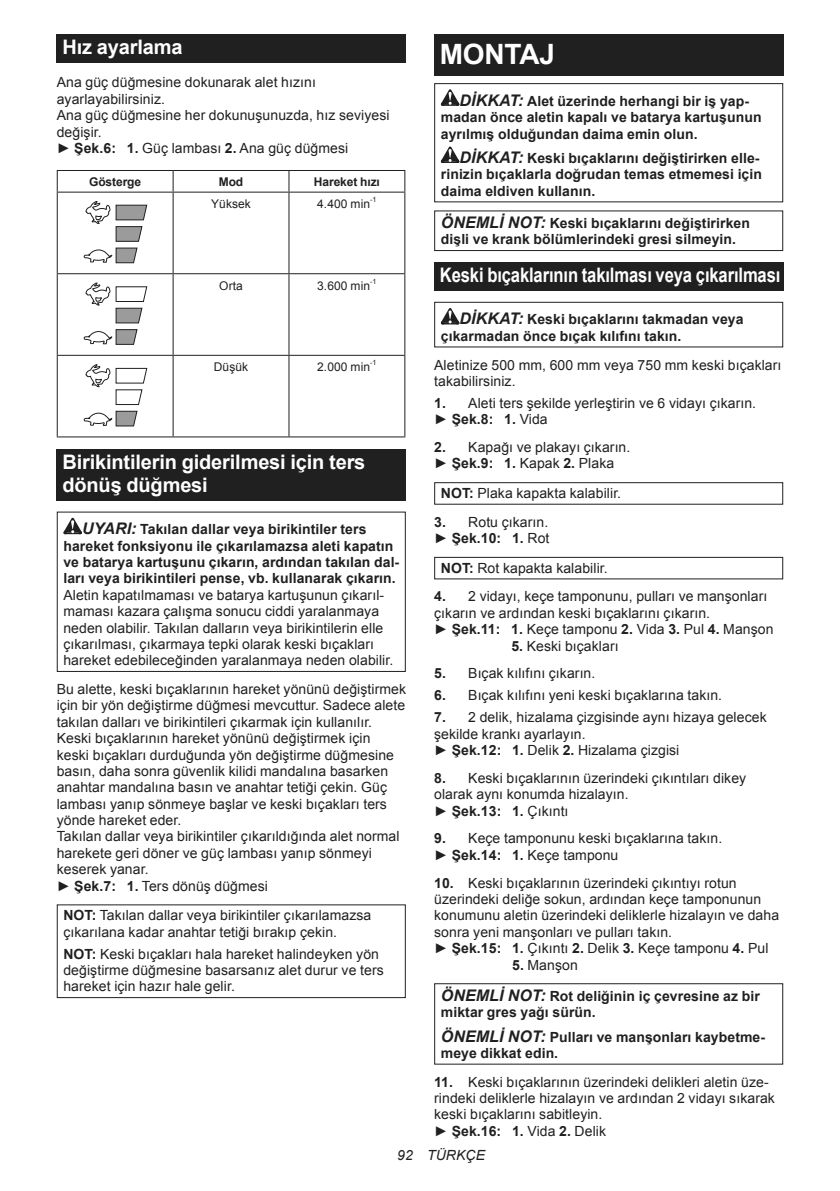
<style>
.page{position:relative;width:840px;height:1191px;background:#fff}
.page>*{position:absolute;margin:0;border:0;box-sizing:border-box;transform-origin:0 0}
.t1{font:700 28px "Arial";letter-spacing:-.01em;color:#fff}
.t2{font:700 20px/23.4px "Arial";letter-spacing:-.01em;color:#fff}
.t3{font:700 20px "Arial";letter-spacing:-.01em;color:#fff;scale:.83 1}
.t4{font:14px/16.4px "Arial";letter-spacing:.005em;color:#202020}
.t5{font:700 14px/16.4px "Arial";letter-spacing:.005em;color:#202020}
.t6{font:italic 14px "Arial";letter-spacing:.005em;color:#202020}
.t7{font:12px "Arial";letter-spacing:.005em;color:#202020}
.t8{font:700 12px "Arial";letter-spacing:-.01em;color:#202020}
.t9{font:7.2px "Arial";color:#202020}
.s1{font-weight:700}
.s2{font-style:italic;font-size:16px}
</style>
<div class="page">
<div style="left:57px;top:34px;width:348px;height:29px;background:#202020"></div>
<hr style="left:57px;top:170px;width:116px;height:1px;background:#202020">
<svg style="left:57px;top:171px;width:1px;height:21px"></svg>
<hr style="left:173px;top:170px;width:116px;height:1px;background:#202020">
<svg style="left:172px;top:171px;width:1px;height:21px"></svg>
<hr style="left:289px;top:170px;width:116px;height:1px;background:#202020">
<svg style="left:288px;top:171px;width:1px;height:21px"></svg>
<svg style="left:404px;top:171px;width:1px;height:21px"></svg>
<hr style="left:57px;top:192px;width:116px;height:1px;background:#202020">
<hr style="left:57px;top:193px;width:1px;height:80px;background:#202020">
<hr style="left:173px;top:192px;width:116px;height:1px;background:#202020">
<hr style="left:172px;top:193px;width:1px;height:80px;background:#202020">
<hr style="left:289px;top:192px;width:116px;height:1px;background:#202020">
<hr style="left:288px;top:193px;width:1px;height:80px;background:#202020">
<hr style="left:404px;top:193px;width:1px;height:80px;background:#202020">
<hr style="left:57px;top:273px;width:116px;height:1px;background:#202020">
<hr style="left:57px;top:274px;width:1px;height:81px;background:#202020">
<hr style="left:173px;top:273px;width:116px;height:1px;background:#202020">
<hr style="left:172px;top:274px;width:1px;height:81px;background:#202020">
<hr style="left:289px;top:273px;width:116px;height:1px;background:#202020">
<hr style="left:288px;top:274px;width:1px;height:81px;background:#202020">
<hr style="left:404px;top:274px;width:1px;height:81px;background:#202020">
<hr style="left:57px;top:355px;width:116px;height:1px;background:#202020">
<hr style="left:57px;top:356px;width:1px;height:80px;background:#202020">
<hr style="left:173px;top:355px;width:116px;height:1px;background:#202020">
<hr style="left:172px;top:356px;width:1px;height:80px;background:#202020">
<hr style="left:289px;top:355px;width:116px;height:1px;background:#202020">
<hr style="left:288px;top:356px;width:1px;height:80px;background:#202020">
<hr style="left:404px;top:356px;width:1px;height:80px;background:#202020">
<hr style="left:57px;top:436px;width:116px;height:1px;background:#202020">
<hr style="left:173px;top:436px;width:116px;height:1px;background:#202020">
<hr style="left:289px;top:436px;width:116px;height:1px;background:#202020">
<svg style="left:83px;top:201px;width:65px;height:63px"></svg>
<svg style="left:83px;top:282px;width:65px;height:63px"></svg>
<svg style="left:83px;top:364px;width:65px;height:63px"></svg>
<div style="left:57px;top:449px;width:348px;height:52px;background:#202020"></div>
<svg style="left:63px;top:518px;width:19px;height:16px"></svg>
<div style="left:57px;top:511px;width:348px;height:161px;border:1px solid #202020"></div>
<div style="left:57px;top:904px;width:348px;height:94px;border:1px solid #202020"></div>
<div style="left:434px;top:34px;width:348px;height:41px;background:#202020"></div>
<svg style="left:440px;top:89px;width:19px;height:17px"></svg>
<svg style="left:440px;top:146px;width:19px;height:17px"></svg>
<div style="left:434px;top:83px;width:348px;height:119px;border:1px solid #202020"></div>
<div style="left:434px;top:210px;width:348px;height:41px;border:1px solid #202020"></div>
<div style="left:434px;top:262px;width:348px;height:29px;background:#202020"></div>
<svg style="left:440px;top:308px;width:19px;height:16px"></svg>
<div style="left:434px;top:302px;width:348px;height:45px;border:1px solid #202020"></div>
<div style="left:434px;top:482px;width:348px;height:23px;border:1px solid #202020"></div>
<div style="left:434px;top:557px;width:348px;height:22px;border:1px solid #202020"></div>
<div style="left:434px;top:983px;width:348px;height:81px;border:1px solid #202020"></div>
<h2 class="t2" style="left:62px;top:36px;width:121px">Hız ayarlama</h2>
<p class="t4" style="left:57px;top:74px;width:334px">Ana güç düğmesine dokunarak alet hızını ayarlayabilirsiniz.<br>Ana güç düğmesine her dokunuşunuzda, hız seviyesi değişir.<br>► <span class="s1">Şek.6: 1.</span> Güç lambası <span class="s1">2.</span> Ana güç düğmesi</p>
<p class="t8" style="left:89px;top:177px;width:53px">Gösterge</p>
<p class="t8" style="left:219px;top:177px;width:26px">Mod</p>
<p class="t8" style="left:314px;top:174px;width:67px">Hareket hızı</p>
<p class="t7" style="left:211px;top:196px;width:41px">Yüksek</p>
<p class="t7" style="left:317px;top:199px;width:54px">4.400 min</p>
<p class="t9" style="left:370px;top:197px;width:8px">-1</p>
<p class="t7" style="left:219px;top:281px;width:25px">Orta</p>
<p class="t7" style="left:317px;top:281px;width:54px">3.600 min</p>
<p class="t9" style="left:370px;top:278px;width:8px">-1</p>
<p class="t7" style="left:214px;top:359px;width:36px">Düşük</p>
<p class="t7" style="left:317px;top:362px;width:54px">2.000 min</p>
<p class="t9" style="left:370px;top:360px;width:8px">-1</p>
<h2 class="t2" style="left:62px;top:452px;width:304px">Birikintilerin giderilmesi için ters dönüş düğmesi</h2>
<p class="t5" style="left:63px;top:521px;width:337px;text-indent:19px"><span class="s2">UYARI:</span> Takılan dallar veya birikintiler ters hareket fonksiyonu ile çıkarılamazsa aleti kapatın ve batarya kartuşunu çıkarın, ardından takılan dal&shy;ları veya birikintileri pense, vb. kullanarak çıkarın.</p>
<p class="t4" style="left:63px;top:587px;width:331px">Aletin kapatılmaması ve batarya kartuşunun çıkarıl&shy;maması kazara çalışma sonucu ciddi yaralanmaya neden olabilir. Takılan dalların veya birikintilerin elle çıkarılması, çıkarmaya tepki olarak keski bıçakları hareket edebileceğinden yaralanmaya neden olabilir.</p>
<p class="t4" style="left:57px;top:681px;width:350px">Bu alette, keski bıçaklarının hareket yönünü değiştirmek için bir yön değiştirme düğmesi mevcuttur. Sadece alete takılan dalları ve birikintileri çıkarmak için kullanılır.<br>Keski bıçaklarının hareket yönünü değiştirmek için keski bıçakları durduğunda yön değiştirme düğmesine basın, daha sonra güvenlik kilidi mandalına basarken anahtar mandalına basın ve anahtar tetiği çekin. Güç lambası yanıp sönmeye başlar ve keski bıçakları ters yönde hareket eder.<br>Takılan dallar veya birikintiler çıkarıldığında alet normal harekete geri döner ve güç lambası yanıp sönmeyi keserek yanar.<br>► <span class="s1">Şek.7: 1.</span> Ters dönüş düğmesi</p>
<p class="t4" style="left:63px;top:907px;width:309px"><span class="s1">NOT:</span> Takılan dallar veya birikintiler çıkarılamazsa çıkarılana kadar anahtar tetiği bırakıp çekin.</p>
<p class="t4" style="left:63px;top:945px;width:321px"><span class="s1">NOT:</span> Keski bıçakları hala hareket halindeyken yön değiştirme düğmesine basarsanız alet durur ve ters hareket için hazır hale gelir.</p>
<h1 class="t1" style="left:439px;top:43px;width:116px">MONTAJ</h1>
<p class="t5" style="left:440px;top:93px;width:322px;text-indent:19px"><span class="s2">DİKKAT:</span> Alet üzerinde herhangi bir iş yap&shy;madan önce aletin kapalı ve batarya kartuşunun ayrılmış olduğundan daima emin olun.</p>
<p class="t5" style="left:440px;top:150px;width:322px;text-indent:19px"><span class="s2">DİKKAT:</span> Keski bıçaklarını değiştirirken elle&shy;rinizin bıçaklarla doğrudan temas etmemesi için daima eldiven kullanın.</p>
<p class="t5" style="left:440px;top:215px;width:310px"><span class="s2">ÖNEMLİ NOT:</span> Keski bıçaklarını değiştirirken dişli ve krank bölümlerindeki gresi silmeyin.</p>
<h2 class="t3" style="left:439px;top:262px;width:411px">Keski bıçaklarının takılması veya çıkarılması</h2>
<p class="t5" style="left:440px;top:312px;width:304px;text-indent:19px"><span class="s2">DİKKAT:</span> Keski bıçaklarını takmadan veya çıkarmadan önce bıçak kılıfını takın.</p>
<p class="t4" style="left:434px;top:356px;width:348px">Aletinize 500 mm, 600 mm veya 750 mm keski bıçakları takabilirsiniz.</p>
<p class="t4" style="left:434px;top:395px;width:323px"><span class="s1">1.</span> Aleti ters şekilde yerleştirin ve 6 vidayı çıkarın. ► <span class="s1">Şek.8: 1.</span> Vida</p>
<p class="t4" style="left:434px;top:439px;width:198px"><span class="s1">2.</span> Kapağı ve plakayı çıkarın. ► <span class="s1">Şek.9: 1.</span> Kapak <span class="s1">2.</span> Plaka</p>
<p class="t4" style="left:440px;top:485px;width:182px"><span class="s1">NOT:</span> Plaka kapakta kalabilir.</p>
<p class="t4" style="left:434px;top:514px;width:117px"><span class="s1">3.</span> Rotu çıkarın. ► <span class="s1">Şek.10: 1.</span> Rot</p>
<p class="t4" style="left:440px;top:560px;width:168px"><span class="s1">NOT:</span> Rot kapakta kalabilir.</p>
<p class="t4" style="left:434px;top:588px;width:341px"><span class="s1">4.</span> 2 vidayı, keçe tamponunu, pulları ve manşonları çıkarın ve ardından keski bıçaklarını çıkarın.<br>► <span class="s1">Şek.11: 1.</span> Keçe tamponu <span class="s1">2.</span> Vida <span class="s1">3.</span> Pul <span class="s1">4.</span> Manşon</p>
<p class="t4" style="left:511px;top:637px;width:109px"><span class="s1">5.</span> Keski bıçakları</p>
<p class="t4" style="left:434px;top:665px;width:163px"><span class="s1">5.</span> Bıçak kılıfını çıkarın.</p>
<p class="t4" style="left:434px;top:687px;width:289px"><span class="s1">6.</span> Bıçak kılıfını yeni keski bıçaklarına takın.</p>
<p class="t4" style="left:434px;top:709px;width:334px"><span class="s1">7.</span> 2 delik, hizalama çizgisinde aynı hizaya gelecek şekilde krankı ayarlayın.<br>► <span class="s1">Şek.12: 1.</span> Delik <span class="s1">2.</span> Hizalama çizgisi</p>
<p class="t4" style="left:434px;top:770px;width:313px"><span class="s1">8.</span> Keski bıçaklarının üzerindeki çıkıntıları dikey olarak aynı konumda hizalayın.<br>► <span class="s1">Şek.13: 1.</span> Çıkıntı</p>
<p class="t4" style="left:434px;top:830px;width:289px"><span class="s1">9.</span> Keçe tamponunu keski bıçaklarına takın. ► <span class="s1">Şek.14: 1.</span> Keçe tamponu</p>
<p class="t4" style="left:434px;top:874px;width:346px"><span class="s1">10.</span> Keski bıçaklarının üzerindeki çıkıntıyı rotun üzerindeki deliğe sokun, ardından keçe tamponunun konumunu aletin üzerindeki deliklerle hizalayın ve daha sonra yeni manşonları ve pulları takın.<br>► <span class="s1">Şek.15: 1.</span> Çıkıntı <span class="s1">2.</span> Delik <span class="s1">3.</span> Keçe tamponu <span class="s1">4.</span> Pul</p>
<p class="t4" style="left:512px;top:956px;width:67px"><span class="s1">5.</span> Manşon</p>
<p class="t5" style="left:440px;top:988px;width:320px"><span class="s2">ÖNEMLİ NOT:</span> Rot deliğinin iç çevresine az bir miktar gres yağı sürün.</p>
<p class="t5" style="left:440px;top:1029px;width:325px"><span class="s2">ÖNEMLİ NOT:</span> Pulları ve manşonları kaybetme&shy;meye dikkat edin.</p>
<p class="t4" style="left:434px;top:1073px;width:342px"><span class="s1">11.</span> Keski bıçaklarının üzerindeki delikleri aletin üze&shy;rindeki deliklerle hizalayın ve ardından 2 vidayı sıkarak keski bıçaklarını sabitleyin.<br>► <span class="s1">Şek.16: 1.</span> Vida <span class="s1">2.</span> Delik</p>
<p class="t6" style="left:397px;top:1150px;width:89px">92 TÜRKÇE</p>
</div>
